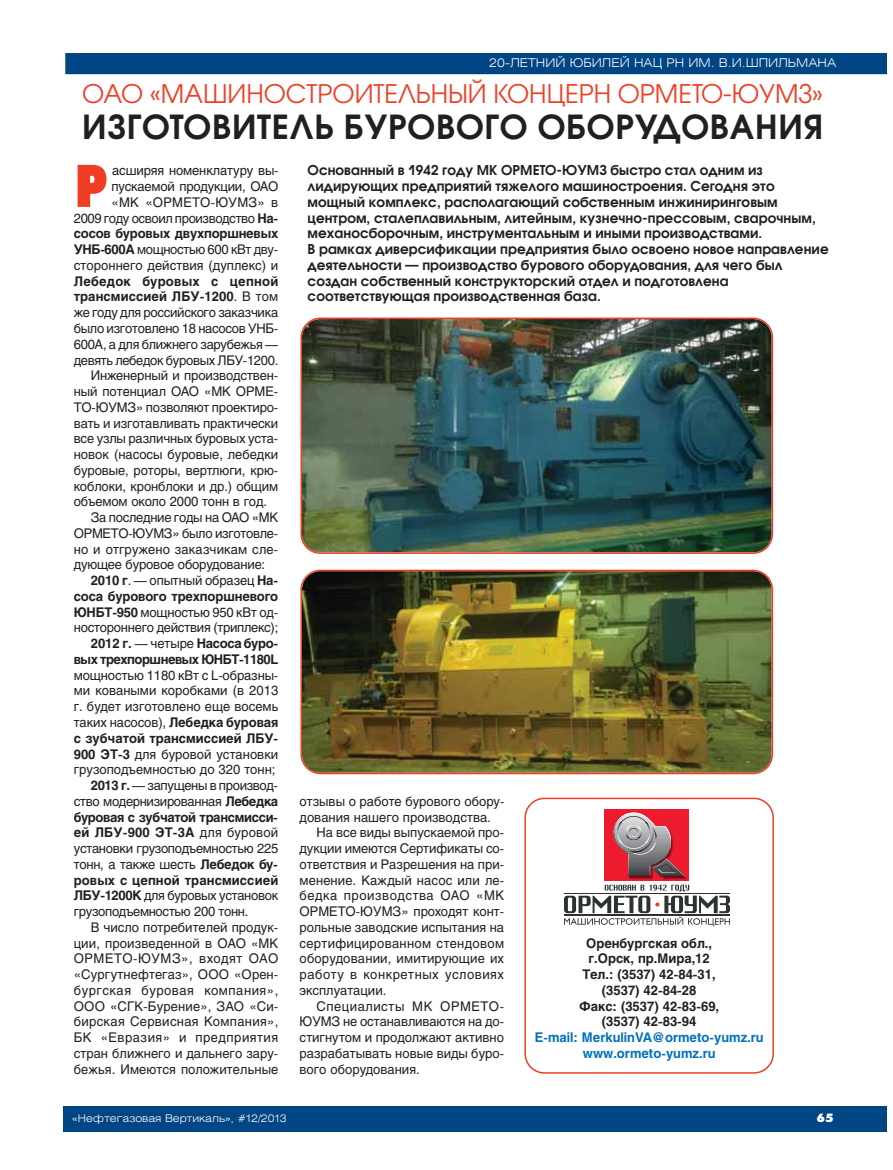
<style>
.page{position:relative;width:893px;height:1170px;background:#fff}
.page>*{position:absolute;margin:0;border:0;box-sizing:border-box;transform-origin:0 0}
.t1{font:700 60px "Futura Futuris X Cond C";color:#ef3e25}
.t2{font:600 33px "Avant Garde Gothic C";letter-spacing:.025em;color:#231f20}
.t3{font:25.5px "Avant Garde Gothic C";color:#ef3e25}
.t4{font:600 13.5px/15.8px "Avant Garde Gothic C";letter-spacing:.005em;color:#231f20}
.t5{font:13.2px/15.8px "Helios";letter-spacing:-.01em;color:#231f20;text-align:justify}
.t6{font:700 13.2px/15.8px "Helios";color:#231f20;text-align:center}
.t7{font:13.2px "Helios";letter-spacing:.01em;color:#231f20}
.t8{font:13.2px "Helios";letter-spacing:.04em;color:#231f20}
.t9{font:700 13.2px/15.8px "Helios";color:#0071bc;text-align:center}
.t10{font:700 13.2px "Helios";letter-spacing:-.025em;color:#231f20}
.t11{font:700 13.2px "Helios";letter-spacing:-.035em;color:#231f20}
.t12{font:13.2px "Helios";letter-spacing:.025em;color:#231f20}
.t13{font:700 13.2px "Helios";letter-spacing:-.03em;color:#231f20}
.t14{font:700 13.2px "Helios";letter-spacing:.02em;color:#231f20}
.t15{font:300 12px "Helios Ext";color:#fff}
.t16{font:12px "Futura Futuris XC";color:#fff}
.t17{font:300 10.5px "Helios Ext";color:#fff}
.s1{font-weight:700}
.s2{font-weight:400}
</style>
<div class="page">
<div style="left:64px;top:1106px;width:823px;height:25px;background:#004584"></div>
<div style="left:65px;top:53px;width:822px;height:21px;background:#004584"></div>
<div style="left:64px;top:51px;width:825px;height:25px;border:2px solid #fff"></div>
<img style="left:300px;top:317px;width:473px;height:237px">
<img style="left:300px;top:569px;width:473px;height:205px">
<svg style="left:524px;top:797px;width:250px;height:276px"></svg>
<div style="left:605px;top:808px;width:84px;height:72px;background:#ed1b2d"></div>
<svg style="left:564px;top:812px;width:166px;height:114px"></svg>
<p class="t15" style="left:489px;top:58px;width:348px">20-ЛЕТНИЙ ЮБИЛЕЙ НАЦ РН ИМ. В.И.ШПИЛЬМАНА</p>
<h3 class="t3" style="left:82px;top:84px;width:742px">ОАО «МАШИНОСТРОИТЕЛЬНЫЙ КОНЦЕРН ОРМЕТО-ЮУМЗ»</h3>
<h2 class="t2" style="left:82px;top:115px;width:743px">ИЗГОТОВИТЕЛЬ БУРОВОГО ОБОРУДОВАНИЯ</h2>
<h1 class="t1" style="left:74px;top:163px;width:36px">Р</h1>
<p class="t5" style="left:74px;top:164px;width:206px;text-align:right">асширяя номенклатуру вы&shy;пускаемой продукции, ОАО<br>«МК «ОРМЕТО-ЮУМЗ» в<br>2009 году освоил производство <span class="s1">На&shy;сосов буровых двухпоршневых<br>УНБ-600А</span> мощностью 600 кВт дву&shy;стороннего действия (дуплекс) и</p>
<p class="t14" style="left:74px;top:276px;width:206px">Лебедок буровых с цепной</p>
<p class="t6" style="left:74px;top:290px;width:206px">трансмиссией ЛБУ-1200<span class="s2">. В том</span></p>
<p class="t5" style="left:74px;top:306px;width:206px">же году для российского заказчика</p>
<p class="t5" style="left:74px;top:322px;width:206px">было изготовлено 18 насосов УНБ-</p>
<p class="t5" style="left:74px;top:337px;width:206px">600А, а для ближнего зарубежья —</p>
<p class="t5" style="left:74px;top:353px;width:206px">девять лебедок буровых ЛБУ-1200.</p>
<p class="t5" style="left:91px;top:369px;width:189px">Инженерный и производствен-</p>
<p class="t5" style="left:74px;top:385px;width:206px">ный потенциал ОАО «МК ОРМЕ-</p>
<p class="t5" style="left:74px;top:400px;width:206px">ТО-ЮУМЗ» позволяют проектиро-</p>
<p class="t5" style="left:74px;top:416px;width:206px">вать и изготавливать практически</p>
<p class="t5" style="left:74px;top:432px;width:206px">все узлы различных буровых уста-</p>
<p class="t5" style="left:74px;top:448px;width:206px">новок (насосы буровые, лебедки</p>
<p class="t5" style="left:74px;top:463px;width:206px">буровые, роторы, вертлюги, крю-</p>
<p class="t5" style="left:74px;top:479px;width:206px">коблоки, кронблоки и др.) общим</p>
<p class="t5" style="left:74px;top:495px;width:195px">объемом около 2000 тонн в год.</p>
<p class="t5" style="left:91px;top:511px;width:189px">За последние годы на ОАО «МК</p>
<p class="t5" style="left:74px;top:526px;width:206px">ОРМЕТО-ЮУМЗ» было изготовле-</p>
<p class="t7" style="left:74px;top:544px;width:206px">но и отгружено заказчикам сле-</p>
<p class="t5" style="left:74px;top:558px;width:193px">дующее буровое оборудование:</p>
<p class="t5" style="left:91px;top:574px;width:189px"><span class="s1">2010 г</span>. — опытный образец <span class="s1">На-</span></p>
<p class="t6" style="left:74px;top:589px;width:206px">соса бурового трехпоршневого</p>
<p class="t5" style="left:74px;top:605px;width:206px"><span class="s1">ЮНБТ-950</span> мощностью 950 кВт од-</p>
<p class="t5" style="left:74px;top:621px;width:206px">ностороннего действия (триплекс);</p>
<p class="t13" style="left:91px;top:638px;width:189px">2012 г. <span class="s2">— четыре</span> Насоса буро-</p>
<p class="t11" style="left:74px;top:654px;width:206px">вых трехпоршневых ЮНБТ-1180L</p>
<p class="t5" style="left:74px;top:668px;width:206px">мощностью 1180 кВт с L-образны-</p>
<p class="t5" style="left:74px;top:684px;width:206px">ми коваными коробками (в 2013</p>
<p class="t5" style="left:74px;top:700px;width:206px">г. будет изготовлено еще восемь</p>
<p class="t5" style="left:74px;top:715px;width:206px">таких насосов), <span class="s1">Лебедка буровая</span></p>
<p class="t6" style="left:74px;top:731px;width:206px">с зубчатой трансмиссией ЛБУ-</p>
<p class="t5" style="left:74px;top:747px;width:206px"><span class="s1">900 ЭТ-3</span> для буровой установки</p>
<p class="t5" style="left:74px;top:763px;width:203px">грузоподъемностью до 320 тонн;</p>
<p class="t5" style="left:91px;top:778px;width:189px"><span class="s1">2013 г.</span> — запущены в производ-</p>
<p class="t5" style="left:74px;top:794px;width:206px">ство модернизированная <span class="s1">Лебедка</span></p>
<p class="t10" style="left:74px;top:811px;width:206px">буровая с зубчатой трансмисси-</p>
<p class="t6" style="left:74px;top:826px;width:206px">ей ЛБУ-900 ЭТ-3А <span class="s2">для буровой</span></p>
<p class="t5" style="left:74px;top:841px;width:206px">установки грузоподъемностью 225</p>
<p class="t5" style="left:74px;top:857px;width:206px">тонн, а также шесть <span class="s1">Лебедок бу-</span></p>
<p class="t6" style="left:74px;top:873px;width:206px">ровых с цепной трансмиссией</p>
<p class="t5" style="left:74px;top:889px;width:206px"><span class="s1">ЛБУ-1200К</span> для буровых установок</p>
<p class="t5" style="left:74px;top:904px;width:176px">грузоподъемностью 200 тонн.</p>
<p class="t5" style="left:91px;top:920px;width:189px">В число потребителей продук-</p>
<p class="t7" style="left:74px;top:937px;width:206px">ции, произведенной в ОАО «МК</p>
<p class="t8" style="left:74px;top:953px;width:206px">ОРМЕТО-ЮУМЗ», входят ОАО</p>
<p class="t7" style="left:74px;top:969px;width:206px">«Сургутнефтегаз», ООО «Орен-</p>
<p class="t8" style="left:74px;top:985px;width:206px">бургская буровая компания»,</p>
<p class="t7" style="left:74px;top:1000px;width:206px">ООО «СГК-Бурение», ЗАО «Си-</p>
<p class="t12" style="left:74px;top:1016px;width:206px">бирская Сервисная Компания»,</p>
<p class="t8" style="left:74px;top:1032px;width:206px">БК «Евразия» и предприятия</p>
<p class="t5" style="left:74px;top:1046px;width:206px">стран ближнего и дальнего зару-</p>
<p class="t5" style="left:74px;top:1062px;width:206px">бежья. Имеются положительные</p>
<p class="t4" style="left:308px;top:164px;width:522px">Основанный в 1942 году МК ОРМЕТО-ЮУМЗ быстро стал одним из лидирующих предприятий тяжелого машиностроения. Сегодня это мощный комплекс, располагающий собственным инжиниринговым центром, сталеплавильным, литейным, кузнечно-прессовым, сварочным, механосборочным, инструментальным и иными производствами.<br>В рамках диверсификации предприятия было освоено новое направление деятельности — производство бурового оборудования, для чего был создан собственный конструкторский отдел и подготовлена соответствующая производственная база.</p>
<p class="t5" style="left:300px;top:794px;width:206px">отзывы о работе бурового обору&shy;дования нашего производства.</p>
<p class="t5" style="left:300px;top:826px;width:206px;text-indent:17px">На все виды выпускаемой про&shy;дукции имеются Сертификаты со&shy;ответствия и Разрешения на при&shy;менение. Каждый насос или ле&shy;бедка производства ОАО «МК ОРМЕТО-ЮУМЗ» проходят конт&shy;рольные заводские испытания на сертифицированном стендовом оборудовании, имитирующие их работу в конкретных условиях эксплуатации.</p>
<p class="t5" style="left:300px;top:999px;width:206px;text-indent:17px">Специалисты МК ОРМЕТО-ЮУМЗ не останавливаются на до&shy;стигнутом и продолжают активно разрабатывать новые виды буро&shy;вого оборудования.</p>
<p class="t6" style="left:579px;top:936px;width:142px">Оренбургская обл., г.Орск, пр.Мира,12<br>Тел.: (3537) 42-84-31, (3537) 42-84-28<br>Факс: (3537) 42-83-69, (3537) 42-83-94</p>
<p class="t9" style="left:535px;top:1030px;width:230px">E-mail: MerkulinVA@ormeto-yumz.ru www.ormeto-yumz.ru</p>
<p class="t17" style="left:72px;top:1113px;width:216px">«Нефтегазовая Вертикаль», #12/2013</p>
<p class="t16" style="left:817px;top:1113px;width:18px">65</p>
</div>
